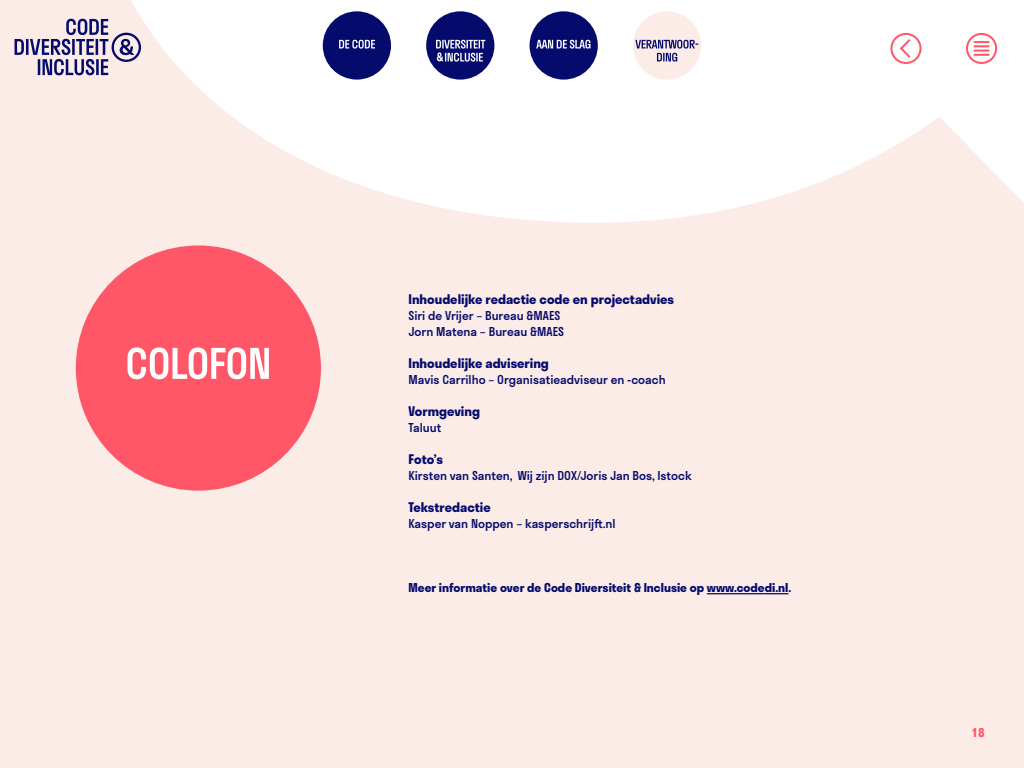
<style>
.page{position:relative;width:1024px;height:768px;background:#fcece8}
.page>*{position:absolute;margin:0;border:0;box-sizing:border-box;transform-origin:0 0}
.TUSSENKOP{font:700 13px "Stratos";color:#050b6d}
.PLAT{font:500 12px "Stratos";color:#050b6d}
.TUSSENKOP-2{font:700 12px "Stratos";color:#050b6d}
.t1{font:700 12px "Stratos";color:#ff5668}
</style>
<div class="page">
<svg style="left:88px;top:0;width:936px;height:223px;fill:#fff"></svg>
<div style="left:76px;top:245px;width:245px;height:246px;background:#ff5668;border-radius:50%"></div>
<svg style="left:128px;top:347px;width:141px;height:32px"></svg>
<hr style="left:707px;top:593px;width:81px;height:1px;background:#050b6d">
<div style="left:530px;top:11px;width:68px;height:69px;background:#050b6d;border-radius:50%"></div>
<svg style="left:536px;top:40px;width:55px;height:9px"></svg>
<div style="left:426px;top:11px;width:68px;height:69px;background:#050b6d;border-radius:50%"></div>
<svg style="left:436px;top:40px;width:49px;height:22px"></svg>
<div style="left:323px;top:11px;width:68px;height:69px;background:#050b6d;border-radius:50%"></div>
<svg style="left:339px;top:40px;width:36px;height:9px"></svg>
<div style="left:966px;top:33px;width:31px;height:31px;border:2px solid #ff5668;border-radius:50%"></div>
<svg style="left:974px;top:41px;width:15px;height:15px"></svg>
<div style="left:890px;top:33px;width:32px;height:31px;border:2px solid #ff5668;border-radius:50%"></div>
<svg style="left:898px;top:37px;width:14px;height:23px"></svg>
<div style="left:633px;top:11px;width:68px;height:69px;background:#fcece8;border-radius:50%"></div>
<svg style="left:635px;top:40px;width:63px;height:22px"></svg>
<svg style="left:15px;top:19px;width:126px;height:56px"></svg>
<h3 class="TUSSENKOP" style="left:409px;top:289px;width:267px">Inhoudelijke redactie code en projectadvies</h3>
<p class="PLAT" style="left:409px;top:306px;width:153px">Siri de Vrijer – Bureau &amp;MAES</p>
<p class="PLAT" style="left:409px;top:322px;width:157px">Jorn Matena – Bureau &amp;MAES</p>
<h3 class="TUSSENKOP" style="left:409px;top:353px;width:142px">Inhoudelijke advisering</h3>
<p class="PLAT" style="left:409px;top:370px;width:259px">Mavis Carrilho – Organisatieadviseur en -coach</p>
<h3 class="TUSSENKOP" style="left:409px;top:401px;width:73px">Vormgeving</h3>
<p class="PLAT" style="left:409px;top:418px;width:34px">Taluut</p>
<h3 class="TUSSENKOP" style="left:409px;top:449px;width:36px">Foto’s</h3>
<p class="PLAT" style="left:409px;top:466px;width:285px">Kirsten van Santen, Wij zijn DOX/Joris Jan Bos, Istock</p>
<h3 class="TUSSENKOP" style="left:409px;top:497px;width:84px">Tekstredactie</h3>
<p class="PLAT" style="left:409px;top:514px;width:209px">Kasper van Noppen – kasperschrijft.nl</p>
<h3 class="TUSSENKOP-2" style="left:409px;top:578px;width:384px">Meer informatie over de Code Diversiteit &amp; Inclusie op www.codedi.nl.</h3>
<p class="t1" style="left:971px;top:723px;width:15px">18</p>
</div>
